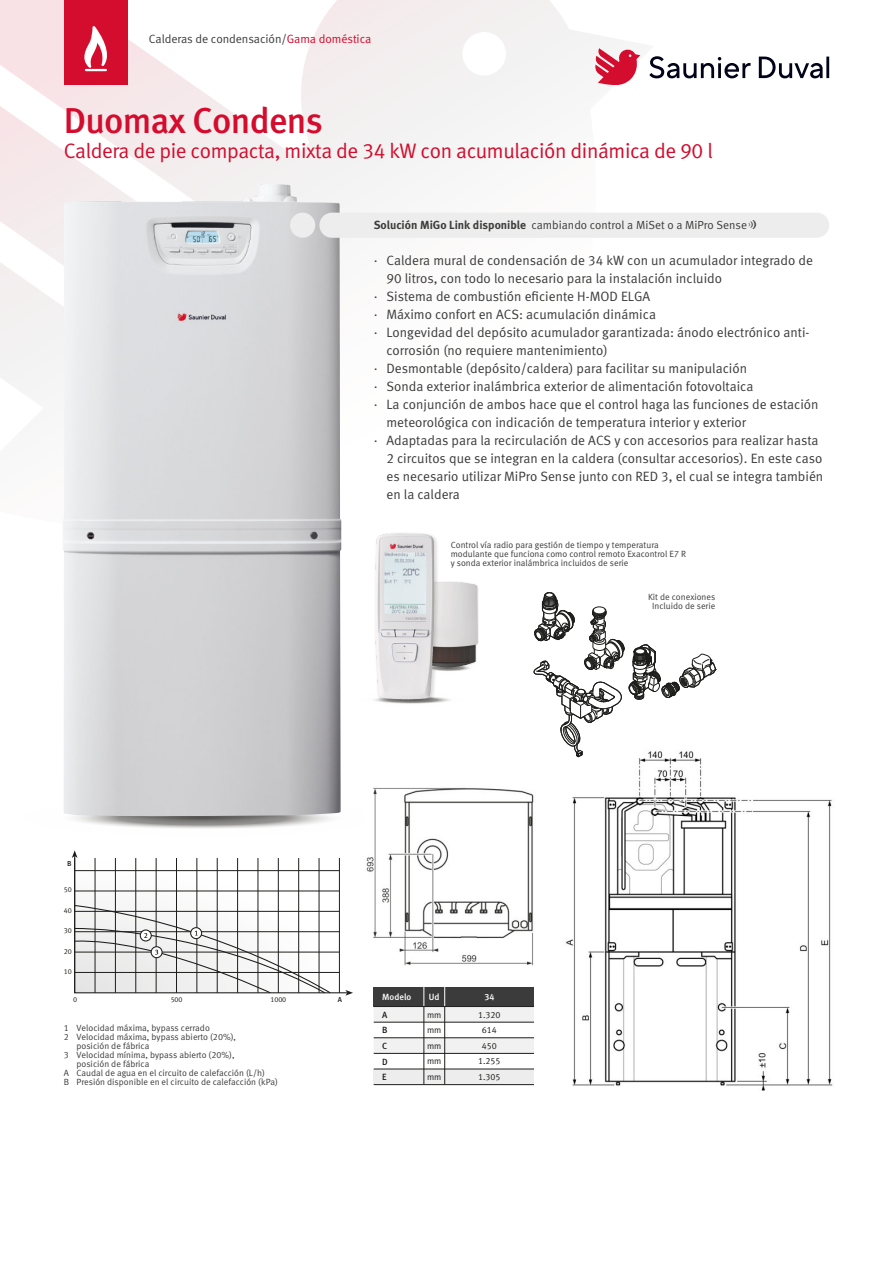
<style>
.page{position:relative;width:893px;height:1263px;background:#fff}
.page>*{position:absolute;margin:0;border:0;box-sizing:border-box;transform-origin:0 0}
.t1{font:36px "Meta Medium LF";letter-spacing:-.02em;color:#d40c2d}
.t2{font:21px "Meta Normal LF";letter-spacing:-.02em;color:#d40c2d}
.t3{font:13.5px "Meta Normal LF";color:#3c3b3b}
.t4{font:12px "Meta Normal LF";letter-spacing:-.005em;color:#3d3d3c}
.t5{font:11.7px "Meta Normal LF";color:#3d3d3c}
.t6{font:9px/9px "Meta Normal LF";color:#3c3b3b}
.t7{font:9px "Meta Normal LF";color:#1d1d1b}
.t8{font:9px/9px "Meta Normal LF";color:#3d3d3c;text-align:center}
.t9{font:9px "Meta Medium LF";color:#fff}
.t10{font:9px "Meta Medium LF";color:#1d1d1b}
.t11{font:7.2px "Meta Normal LF Caps";letter-spacing:-.025em;color:#1d1d1b}
.t12{font:7.2px "Meta Medium LF Caps";color:#1d1d1b}
.t13{font:4.5px "Interstate OT";color:#3d3d3c;scale:1.2 1}
.s1{color:#d40c2d}
.s2{font-family:"Meta Bold LF"}
.s3{font-size:7.8px}
.s4{font-size:11.25px}
</style>
<div class="page">
<svg style="left:418px;top:662px;width:60px;height:11px"></svg>
<img style="left:439px;top:581px;width:40px;height:87px">
<img style="left:439px;top:582px;width:39px;height:85px">
<svg style="left:359px;top:693px;width:105px;height:13px"></svg>
<img style="left:374px;top:532px;width:65px;height:172px">
<img style="left:375px;top:533px;width:59px;height:166px">
<svg style="left:25px;top:800px;width:353px;height:35px"></svg>
<svg style="left:50px;top:805px;width:300px;height:19px;background:#9c9a99"></svg>
<img style="left:63px;top:184px;width:278px;height:632px">
<div style="left:319px;top:213px;width:510px;height:25px;background:#ededed;border-radius:13px"></div>
<div style="left:290px;top:213px;width:25px;height:25px;background:#ededed;border-radius:50%"></div>
<div style="left:64px;top:0;width:64px;height:85px;background:#d40c2d"></div>
<hr style="left:85px;top:69px;width:22px;height:2px;background:#fff">
<svg style="left:84px;top:26px;width:23px;height:42px"></svg>
<svg style="left:595px;top:48px;width:45px;height:37px"></svg>
<svg style="left:649px;top:56px;width:180px;height:22px"></svg>
<img style="left:365px;top:787px;width:169px;height:179px">
<div style="left:374px;top:1069px;width:160px;height:15px;background:#ededed"></div>
<hr style="left:424px;top:1006px;width:1px;height:78px;background:#1d1d1b">
<hr style="left:444px;top:1006px;width:1px;height:78px;background:#1d1d1b">
<svg style="left:374px;top:987px;width:160px;height:82px"></svg>
<hr style="left:374px;top:1006px;width:160px;height:1px;background:#1d1d1b">
<hr style="left:374px;top:1022px;width:160px;height:1px;background:#1d1d1b">
<hr style="left:374px;top:1037px;width:160px;height:1px;background:#1d1d1b">
<hr style="left:374px;top:1053px;width:160px;height:1px;background:#1d1d1b">
<hr style="left:374px;top:1069px;width:160px;height:1px;background:#1d1d1b">
<hr style="left:374px;top:1084px;width:160px;height:1px;background:#1d1d1b">
<svg style="left:72px;top:850px;width:281px;height:146px"></svg>
<hr style="left:339px;top:858px;width:1px;height:135px;background:#1d1d1b">
<img style="left:566px;top:757px;width:267px;height:334px">
<svg style="left:533px;top:592px;width:183px;height:165px"></svg>
<p class="t4" style="left:149px;top:33px;width:224px">Calderas de condensación/<span class="s1">Gama doméstica</span></p>
<h1 class="t1" style="left:64px;top:104px;width:260px">Duomax Condens</h1>
<h2 class="t2" style="left:64px;top:141px;width:650px">Caldera de pie compacta, mixta de 34 kW con acumulación dinámica de 90 l</h2>
<p class="t5" style="left:374px;top:220px;width:375px"><span class="s2">Solución MiGo Link disponible</span> cambiando control a MiSet o a MiPro Sense</p>
<p class="t13" style="left:749px;top:223px;width:8px">)<span class="s3">)</span><span class="s4">)</span></p>
<p class="t3" style="left:374px;top:254px;width:441px">· Caldera mural de condensación de 34 kW con un acumulador integrado de</p>
<p class="t3" style="left:386px;top:272px;width:337px">90 litros, con todo lo necesario para la instalación incluido</p>
<p class="t3" style="left:374px;top:290px;width:278px">· Sistema de combustión eficiente H-MOD ELGA</p>
<p class="t3" style="left:374px;top:308px;width:284px">· Máximo confort en ACS: acumulación dinámica</p>
<p class="t3" style="left:374px;top:326px;width:437px">· Longevidad del depósito acumulador garantizada: ánodo electrónico anti-</p>
<p class="t3" style="left:386px;top:344px;width:223px">corrosión (no requiere mantenimiento)</p>
<p class="t3" style="left:374px;top:362px;width:375px">· Desmontable (depósito/caldera) para facilitar su manipulación</p>
<p class="t3" style="left:374px;top:380px;width:381px">· Sonda exterior inalámbrica exterior de alimentación fotovoltaica</p>
<p class="t3" style="left:374px;top:398px;width:446px">· La conjunción de ambos hace que el control haga las funciones de estación</p>
<p class="t3" style="left:386px;top:416px;width:361px">meteorológica con indicación de temperatura interior y exterior</p>
<p class="t3" style="left:374px;top:434px;width:446px">· Adaptadas para la recirculación de ACS y con accesorios para realizar hasta</p>
<p class="t3" style="left:386px;top:452px;width:437px">2 circuitos que se integran en la caldera (consultar accesorios). En este caso</p>
<p class="t3" style="left:386px;top:470px;width:438px">es necesario utilizar MiPro Sense junto con RED 3, el cual se integra también</p>
<p class="t3" style="left:386px;top:488px;width:75px">en la caldera</p>
<p class="t6" style="left:451px;top:541px;width:237px">Control vía radio para gestión de tiempo y temperatura modulante que funciona como control remoto Exacontrol E7 R y sonda exterior inalámbrica incluidos de serie</p>
<p class="t12" style="left:67px;top:860px;width:6px">B</p>
<p class="t11" style="left:64px;top:887px;width:9px">50</p>
<p class="t11" style="left:64px;top:907px;width:10px">40</p>
<p class="t11" style="left:64px;top:927px;width:9px">30</p>
<p class="t11" style="left:64px;top:948px;width:9px">20</p>
<p class="t11" style="left:64px;top:968px;width:9px">10</p>
<p class="t11" style="left:73px;top:996px;width:6px">0</p>
<p class="t11" style="left:171px;top:996px;width:13px">500</p>
<p class="t11" style="left:271px;top:996px;width:17px">1000</p>
<p class="t12" style="left:338px;top:996px;width:6px">A</p>
<p class="t6" style="left:64px;top:1024px;width:148px">1 Velocidad máxima, bypass cerrado</p>
<p class="t6" style="left:64px;top:1033px;width:174px">2 Velocidad máxima, bypass abierto (20%),</p>
<p class="t6" style="left:77px;top:1042px;width:74px">posición de fábrica</p>
<p class="t6" style="left:64px;top:1051px;width:172px">3 Velocidad mínima, bypass abierto (20%),</p>
<p class="t6" style="left:77px;top:1060px;width:74px">posición de fábrica</p>
<p class="t6" style="left:64px;top:1069px;width:203px">A Caudal de agua en el circuito de calefacción (L/h)</p>
<p class="t6" style="left:64px;top:1078px;width:216px">B Presión disponible en el circuito de calefacción (kPa)</p>
<p class="t9" style="left:382px;top:993px;width:31px">Modelo</p>
<p class="t9" style="left:429px;top:993px;width:12px">Ud</p>
<p class="t9" style="left:484px;top:993px;width:12px">34</p>
<p class="t10" style="left:382px;top:1010px;width:7px">A</p>
<p class="t7" style="left:427px;top:1010px;width:16px">mm</p>
<p class="t7" style="left:478px;top:1010px;width:24px">1.320</p>
<p class="t10" style="left:382px;top:1026px;width:7px">B</p>
<p class="t7" style="left:427px;top:1026px;width:16px">mm</p>
<p class="t7" style="left:482px;top:1026px;width:17px">614</p>
<p class="t10" style="left:382px;top:1042px;width:7px">C</p>
<p class="t7" style="left:427px;top:1042px;width:16px">mm</p>
<p class="t7" style="left:482px;top:1042px;width:17px">450</p>
<p class="t10" style="left:382px;top:1057px;width:7px">D</p>
<p class="t7" style="left:427px;top:1057px;width:16px">mm</p>
<p class="t7" style="left:478px;top:1057px;width:24px">1.255</p>
<p class="t10" style="left:382px;top:1073px;width:6px">E</p>
<p class="t7" style="left:427px;top:1073px;width:16px">mm</p>
<p class="t7" style="left:478px;top:1073px;width:24px">1.305</p>
<p class="t8" style="left:648px;top:593px;width:69px">Kit de conexiones<br>Incluido de serie</p>
</div>
